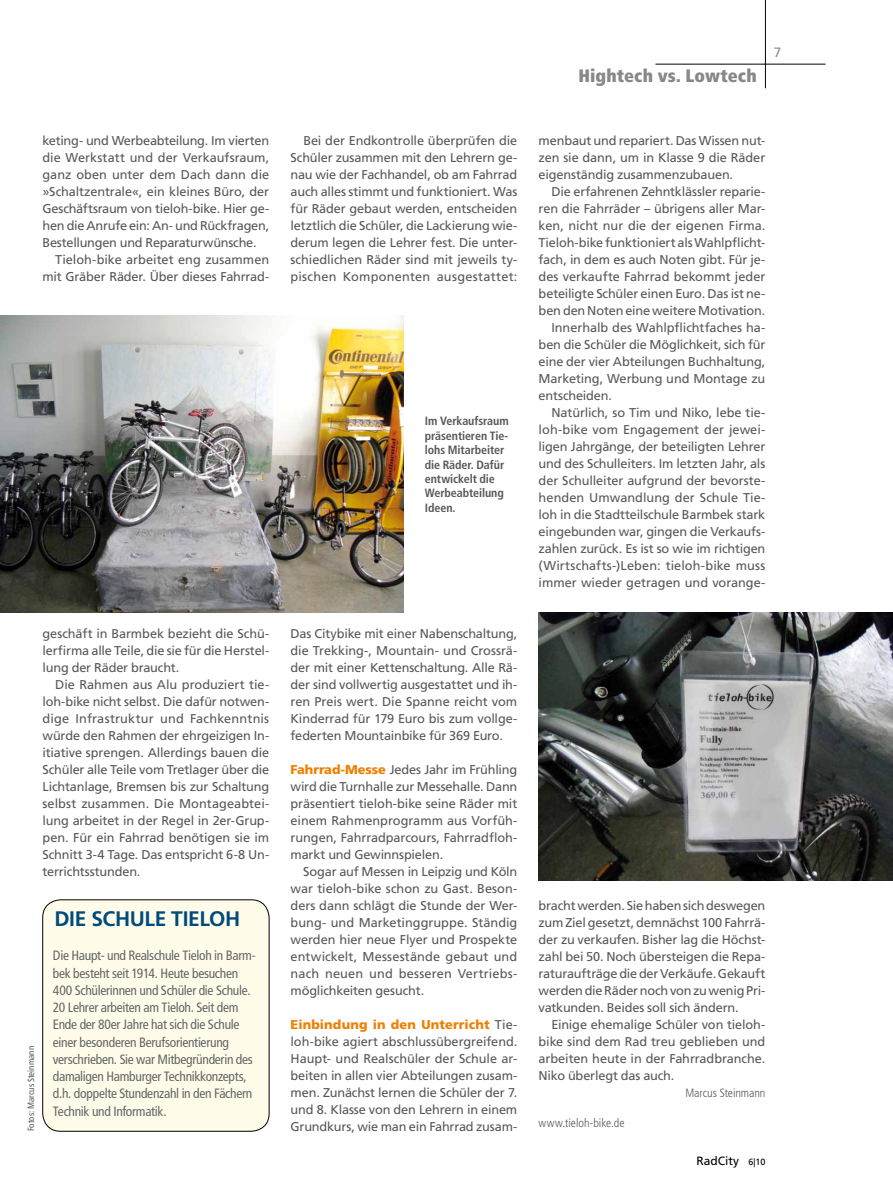
<style>
.page{position:relative;width:893px;height:1191px;background:#fff}
.page>*{position:absolute;margin:0;border:0;box-sizing:border-box;transform-origin:0 0}
.t1{font:700 21px "Frutiger LT";letter-spacing:-.015em;color:#004b7c}
.t2{font:900 condensed 18px "Frutiger LT";color:#87888a}
.t3{font:condensed 13.5px/17.2px "Frutiger LT";letter-spacing:-.02em;color:#646567}
.t4{font:13.5px "Frutiger LT";color:#87888a}
.t5{font:12.75px/17px "Frutiger LT";letter-spacing:-.01em;color:#58585a;text-align:justify}
.t6{font:12.75px "Frutiger LT";letter-spacing:.01em;color:#58585a}
.t7{font:700 condensed 12px/14.4px "Frutiger LT";letter-spacing:-.01em;color:#58585a}
.t8{font:300 condensed 12px "Frutiger LT";letter-spacing:-.005em;color:#58585a}
.t9{font:12px "Frutiger LT";color:#000}
.t10{font:condensed 9px "Frutiger LT";color:#58585a}
.s1{font-weight:900;color:#ee7f00}
.s2{font-size:9px}
</style>
<div class="page">
<img style="left:0;top:316px;width:404px;height:296px">
<img style="left:539px;top:612px;width:354px;height:268px">
<div style="left:43px;top:899px;width:226px;height:232px;background:#fffdea;border-radius:18px"></div>
<div style="left:43px;top:899px;width:226px;height:232px;border:1px solid #000;border-radius:18px"></div>
<hr style="left:655px;top:64px;width:170px;height:1px;background:#000">
<hr style="left:765px;top:0;width:1px;height:88px;background:#000">
<p class="t5" style="left:43px;top:132px;width:228px">keting- und Werbeabteilung. Im vierten die Werkstatt und der Verkaufsraum, ganz oben unter dem Dach dann die »Schaltzentrale«, ein kleines Büro, der Geschäftsraum von tieloh-bike. Hier ge&shy;hen die Anrufe ein: An- und Rückfragen, Bestellungen und Reparaturwünsche.</p>
<p class="t5" style="left:43px;top:251px;width:228px;text-align:right">Tieloh-bike arbeitet eng zusammen mit Gräber Räder. Über dieses Fahrrad-</p>
<p class="t5" style="left:43px;top:625px;width:228px">geschäft in Barmbek bezieht die Schü&shy;lerfirma alle Teile, die sie für die Herstel&shy;lung der Räder braucht.</p>
<p class="t5" style="left:43px;top:676px;width:228px;text-indent:13px">Die Rahmen aus Alu produziert tie&shy;loh-bike nicht selbst. Die dafür notwen&shy;dige Infrastruktur und Fachkenntnis würde den Rahmen der ehrgeizigen In&shy;itiative sprengen. Allerdings bauen die Schüler alle Teile vom Tretlager über die Lichtanlage, Bremsen bis zur Schaltung selbst zusammen. Die Montageabtei&shy;lung arbeitet in der Regel in 2er-Grup&shy;pen. Für ein Fahrrad benötigen sie im Schnitt 3-4 Tage. Das entspricht 6-8 Un&shy;terrichtsstunden.</p>
<p class="t10" style="left:26px;top:1131px;width:87px;rotate:-90deg">Fotos: Marcus Steinmann</p>
<h1 class="t1" style="left:54px;top:906px;width:62px">DIE SCHULE</h1>
<h1 class="t1" style="left:171px;top:906px;width:67px">TIELOH</h1>
<p class="t3" style="left:53px;top:947px;width:205px">Die Haupt- und Realschule Tieloh in Barm&shy;bek besteht seit 1914. Heute besuchen 400 Schülerinnen und Schüler die Schule.<br>20 Lehrer arbeiten am Tieloh. Seit dem Ende der 80er Jahre hat sich die Schule einer besonderen Berufsorientierung verschrieben. Sie war Mitbegründerin des damaligen Hamburger Technikkonzepts, d.h. doppelte Stundenzahl in den Fächern Technik und Informatik.</p>
<h2 class="t2" style="left:578px;top:65px;width:180px">Hightech vs. Lowtech</h2>
<p class="t4" style="left:774px;top:44px;width:9px">7</p>
<p class="t5" style="left:291px;top:132px;width:228px;text-indent:13px">Bei der Endkontrolle überprüfen die Schüler zusammen mit den Lehrern ge&shy;nau wie der Fachhandel, ob am Fahrrad auch alles stimmt und funktioniert. Was für Räder gebaut werden, entscheiden letztlich die Schüler, die Lackierung wie&shy;derum legen die Lehrer fest. Die unter&shy;schiedlichen Räder sind mit jeweils ty&shy;pischen Komponenten ausgestattet:</p>
<p class="t5" style="left:539px;top:132px;width:228px">menbaut und repariert. Das Wissen nut&shy;zen sie dann, um in Klasse 9 die Räder eigenständig zusammenzubauen.</p>
<p class="t5" style="left:551px;top:183px;width:216px">Die erfahrenen Zehntklässler reparie-</p>
<p class="t5" style="left:539px;top:200px;width:228px">ren die Fahrräder – übrigens aller Mar-</p>
<p class="t5" style="left:539px;top:217px;width:228px">ken, nicht nur die der eigenen Firma.</p>
<p class="t5" style="left:539px;top:234px;width:228px">Tieloh-bike funktioniert als Wahlpflicht-</p>
<p class="t5" style="left:539px;top:251px;width:228px">fach, in dem es auch Noten gibt. Für je-</p>
<p class="t5" style="left:539px;top:268px;width:228px">des verkaufte Fahrrad bekommt jeder</p>
<p class="t5" style="left:539px;top:285px;width:228px">beteiligte Schüler einen Euro. Das ist ne-</p>
<p class="t5" style="left:539px;top:302px;width:228px">ben den Noten eine weitere Motivation.</p>
<p class="t5" style="left:551px;top:319px;width:216px">Innerhalb des Wahlpflichtfaches ha-</p>
<p class="t5" style="left:539px;top:336px;width:228px">ben die Schüler die Möglichkeit, sich für</p>
<p class="t5" style="left:539px;top:353px;width:228px">eine der vier Abteilungen Buchhaltung,</p>
<p class="t5" style="left:539px;top:370px;width:228px">Marketing, Werbung und Montage zu</p>
<p class="t5" style="left:539px;top:387px;width:75px">entscheiden.</p>
<p class="t5" style="left:551px;top:404px;width:216px">Natürlich, so Tim und Niko, lebe tie-</p>
<p class="t5" style="left:539px;top:421px;width:228px">loh-bike vom Engagement der jewei-</p>
<p class="t5" style="left:539px;top:438px;width:228px">ligen Jahrgänge, der beteiligten Lehrer</p>
<p class="t5" style="left:539px;top:455px;width:228px">und des Schulleiters. Im letzten Jahr, als</p>
<p class="t5" style="left:539px;top:472px;width:228px">der Schulleiter aufgrund der bevorste-</p>
<p class="t5" style="left:539px;top:489px;width:228px">henden Umwandlung der Schule Tie-</p>
<p class="t5" style="left:539px;top:506px;width:228px">loh in die Stadtteilschule Barmbek stark</p>
<p class="t5" style="left:539px;top:523px;width:228px">eingebunden war, gingen die Verkaufs-</p>
<p class="t5" style="left:539px;top:540px;width:228px">zahlen zurück. Es ist so wie im richtigen</p>
<p class="t6" style="left:539px;top:558px;width:228px">(Wirtschafts-)Leben: tieloh-bike muss</p>
<p class="t5" style="left:539px;top:574px;width:228px">immer wieder getragen und vorange-</p>
<p class="t7" style="left:425px;top:414px;width:85px">Im Verkaufsraum präsentieren Tie&shy;lohs Mitarbeiter die Räder. Dafür entwickelt die<br>Werbeabteilung<br>Ideen.</p>
<p class="t5" style="left:291px;top:625px;width:228px">Das Citybike mit einer Nabenschaltung, die Trekking-, Mountain- und Crossrä&shy;der mit einer Kettenschaltung. Alle Rä&shy;der sind vollwertig ausgestattet und ih&shy;ren Preis wert. Die Spanne reicht vom Kinderrad für 179 Euro bis zum vollge&shy;federten Mountainbike für 369 Euro.</p>
<p class="t5" style="left:291px;top:761px;width:228px"><span class="s1">Fahrrad-Messe</span> Jedes Jahr im Frühling wird die Turnhalle zur Messehalle. Dann präsentiert tieloh-bike seine Räder mit einem Rahmenprogramm aus Vorfüh&shy;rungen, Fahrradparcours, Fahrradfloh&shy;markt und Gewinnspielen.</p>
<p class="t5" style="left:291px;top:863px;width:228px;text-indent:13px">Sogar auf Messen in Leipzig und Köln war tieloh-bike schon zu Gast. Beson&shy;ders dann schlägt die Stunde der Wer&shy;bung- und Marketinggruppe. Ständig werden hier neue Flyer und Prospekte entwickelt, Messestände gebaut und nach neuen und besseren Vertriebs&shy;möglichkeiten gesucht.</p>
<p class="t5" style="left:291px;top:1016px;width:228px"><span class="s1">Einbindung in den Unterricht</span> Tie&shy;loh-bike agiert abschlussübergreifend.<br>Haupt- und Realschüler der Schule ar&shy;beiten in allen vier Abteilungen zusam&shy;men. Zunächst lernen die Schüler der 7. und 8. Klasse von den Lehrern in einem Grundkurs, wie man ein Fahrrad zusam-</p>
<p class="t5" style="left:539px;top:897px;width:228px">bracht werden. Sie haben sich deswegen zum Ziel gesetzt, demnächst 100 Fahrrä&shy;der zu verkaufen. Bisher lag die Höchst&shy;zahl bei 50. Noch übersteigen die Repa&shy;raturaufträge die der Verkäufe. Gekauft werden die Räder noch von zu wenig Pri&shy;vatkunden. Beides soll sich ändern.</p>
<p class="t5" style="left:539px;top:1016px;width:228px;text-indent:13px">Einige ehemalige Schüler von tieloh&shy;bike sind dem Rad treu geblieben und arbeiten heute in der Fahrradbranche.<br>Niko überlegt das auch.</p>
<p class="t8" style="left:685px;top:1086px;width:81px">Marcus Steinmann</p>
<p class="t8" style="left:539px;top:1116px;width:88px">www.tieloh-bike.de</p>
<p class="t9" style="left:696px;top:1154px;width:71px">RadCity <span class="s2">6|10</span></p>
</div>
